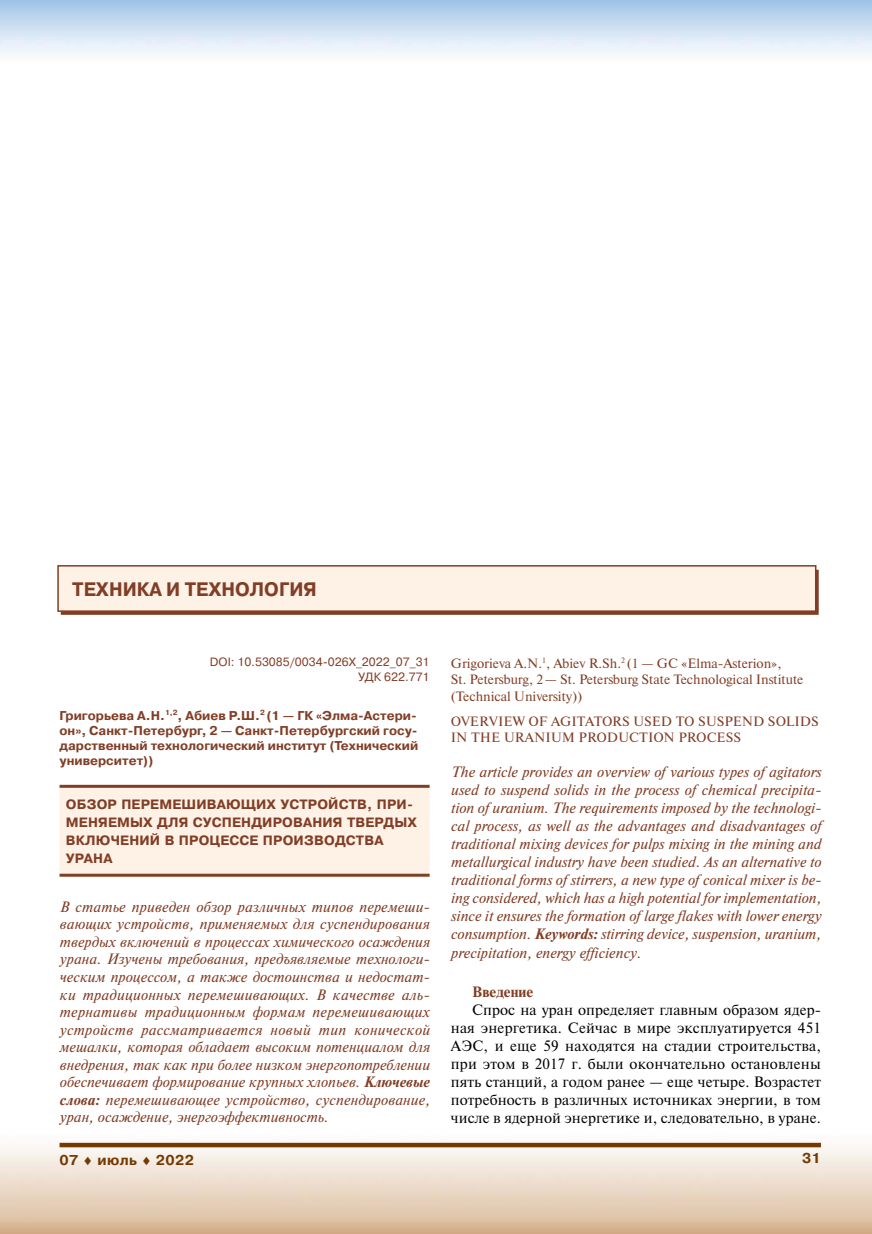
<style>
.page{position:relative;width:872px;height:1234px;background:#fff}
.page>*{position:absolute;margin:0;border:0;box-sizing:border-box;transform-origin:0 0}
.t1{font:700 19.5px "Pragmatica C";color:#813e26;scale:.95 1}
.t2{font:italic 15px/17.5px "Newton C";letter-spacing:.005em;color:#813e26;text-align:justify}
.t3{font:15px/18px "Newton C";letter-spacing:.005em;color:#000;text-align:justify}
.t4{font:700 15px "Newton C";letter-spacing:.005em;color:#813e26}
.t5{font:700 14.25px "Pragmatica C";letter-spacing:.025em;color:#753a02}
.t6{font:13.5px/16.5px "Newton C";color:#813e26}
.t7{font:700 13.5px/18px "Pragmatica C";letter-spacing:.01em;color:#813e26}
.t8{font:700 12.75px/15.3px "Pragmatica C";color:#813e26;text-align:justify}
.t9{font:12px/14.4px "Pragmatica C";color:#813e26;text-align:right}
.s1{font-weight:700}
</style>
<div class="page">
<img style="left:26px;top:1142px;width:846px;height:91px">
<svg style="left:60px;top:1142px;width:761px;height:4px;background:#906033"></svg>
<div style="left:61px;top:569px;width:757px;height:45px;background:#813e26"></div>
<div style="left:57px;top:565px;width:759px;height:46px;background:#fef1e5;border:2px solid #813e26"></div>
<div style="left:60px;top:786px;width:369px;height:90px;background:#fef1e5"></div>
<hr style="left:60px;top:784px;width:369px;height:3px;background:#813e26">
<hr style="left:60px;top:873px;width:369px;height:3px;background:#813e26">
<h1 class="t1" style="left:72px;top:579px;width:259px">ТЕХНИКА И ТЕХНОЛОГИЯ</h1>
<p class="t9" style="left:210px;top:655px;width:221px">DOI: 10.53085/0034-026X_2022_07_31<br>УДК 622.771</p>
<p class="t8" style="left:60px;top:707px;width:360px">Григорьева А.Н.<sup>1,2</sup>, Абиев Р.Ш.<sup>2</sup> (1 — ГК «Элма-Астери&shy;он», Санкт-Петербург, 2 — Санкт-Петербургский госу&shy;дарственный технологический институт (Технический университет))</p>
<p class="t7" style="left:66px;top:795px;width:353px">ОБЗОР ПЕРЕМЕШИВАЮЩИХ УСТРОЙСТВ, ПРИ-<br>МЕНЯЕМЫХ ДЛЯ СУСПЕНДИРОВАНИЯ ТВЕРДЫХ<br>ВКЛЮЧЕНИЙ В ПРОЦЕССЕ ПРОИЗВОДСТВА<br>УРАНА</p>
<p class="t2" style="left:60px;top:897px;width:372px">В статье приведен обзор различных типов перемеши&shy;вающих устройств, применяемых для суспендирования твердых включений в процессах химического осаждения урана. Изучены требования, предъявляемые технологи&shy;ческим процессом, а также достоинства и недостат&shy;ки традиционных перемешивающих. В качестве аль&shy;тернативы традиционным формам перемешивающих устройств рассматривается новый тип конической мешалки, которая обладает высоким потенциалом для внедрения, так как при более низком энергопотреблении обеспечивает формирование крупных хлопьев. <span class="s1">Ключевые слова:</span> перемешивающее устройство, суспендирование, уран, осаждение, энергоэффективность.</p>
<p class="t6" style="left:451px;top:654px;width:354px">Grigorieva A.N.<sup>1</sup>, Abiev R.Sh.<sup>2</sup> (1 — GC «Elma-Asterion»,<br>St. Petersburg, 2— St. Petersburg State Technological Institute (Technical University))</p>
<p class="t6" style="left:451px;top:712px;width:369px">OVERVIEW OF AGITATORS USED TO SUSPEND SOLIDS<br>IN THE URANIUM PRODUCTION PROCESS</p>
<p class="t2" style="left:451px;top:763px;width:372px;line-height:18px">The article provides an overview of various types of agitators used to suspend solids in the process of chemical precipita&shy;tion of uranium. The requirements imposed by the technologi&shy;cal process, as well as the advantages and disadvantages of traditional mixing devices for pulps mixing in the mining and metallurgical industry have been studied. As an alternative to traditional forms of stirrers, a new type of conical mixer is be&shy;ing considered, which has a high potential for implementation, since it ensures the formation of large flakes with lower energy consumption. <span class="s1">Keywords:</span> stirring device, suspension, uranium, precipitation, energy efficiency.</p>
<p class="t4" style="left:472px;top:982px;width:63px">Введение</p>
<p class="t3" style="left:451px;top:1000px;width:372px;text-indent:21px">Спрос на уран определяет главным образом ядер&shy;ная энергетика. Сейчас в мире эксплуатируется 451<br>АЭС, и еще 59 находятся на стадии строительства, при этом в 2017 г. были окончательно остановлены пять станций, а годом ранее — еще четыре. Возрастет потребность в различных источниках энергии, в том числе в ядерной энергетике и, следовательно, в уране.</p>
<p class="t5" style="left:60px;top:1151px;width:136px">07 ♦ июль ♦ 2022</p>
<p class="t5" style="left:802px;top:1150px;width:20px">31</p>
</div>
